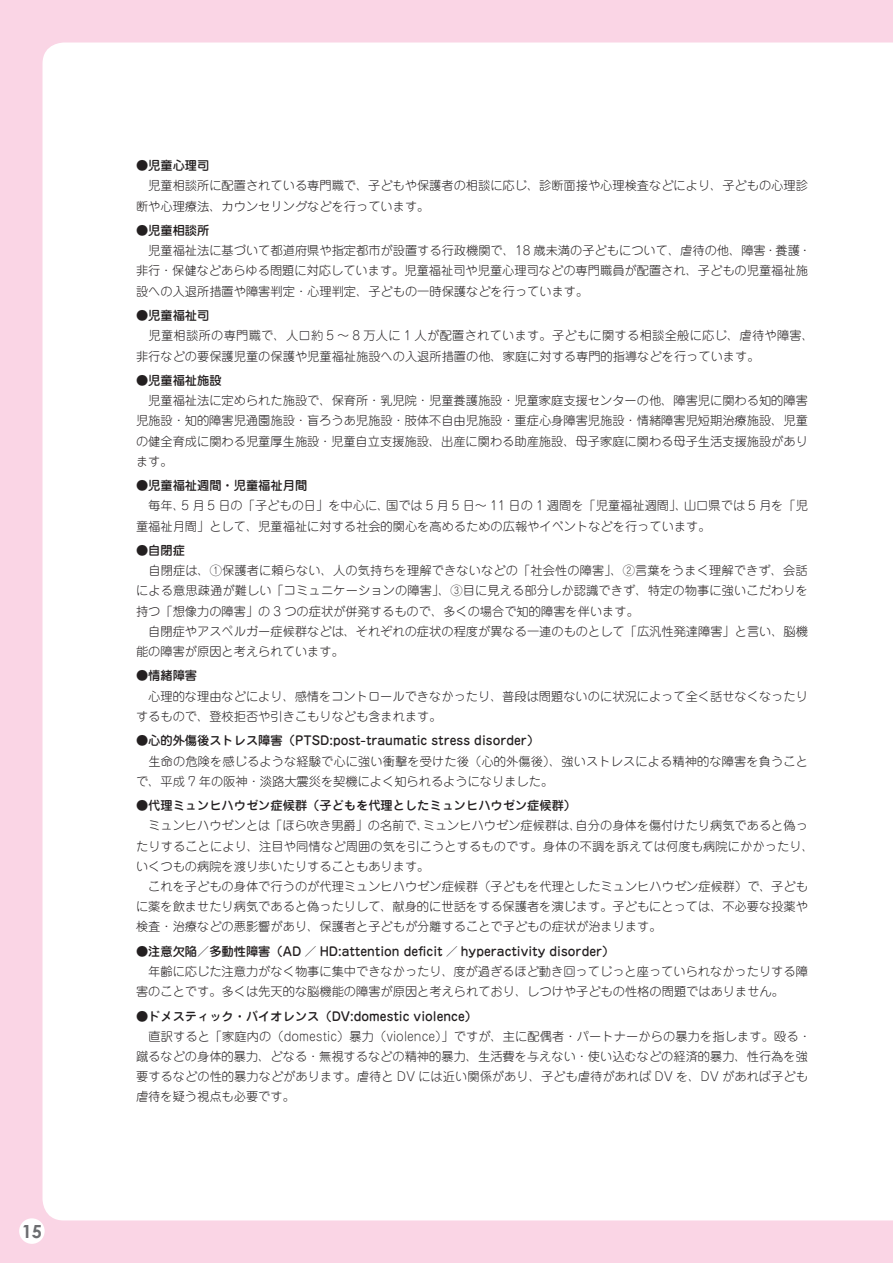
<style>
.page{position:relative;width:893px;height:1263px;background:#fad5e5}
.page>*{position:absolute;margin:0;border:0;box-sizing:border-box;transform-origin:0 0}
.t1{font:700 18px "Century Gothic";color:#6c6d70}
.t2{font:300 12.15px/20.2px "Jun 101 Pro";color:#231f20}
.t3{font:500 12.15px "Jun 34 Pro";color:#231f20}
</style>
<div class="page">
<div style="left:43px;top:43px;width:850px;height:1177px;background:#fff"></div>
<div style="left:19px;top:1218px;width:26px;height:26px;background:#fff;border-radius:50%"></div>
<h1 class="t1" style="left:22px;top:1217px;width:22px">15</h1>
<p class="t3" style="left:136px;top:156px;width:75px">●児童心理司</p>
<p class="t2" style="left:136px;top:174px;width:673px">　児童相談所に配置されている専門職で、子どもや保護者の相談に応じ、診断面接や心理検査などにより、子どもの心理診断や心理療法、カウンセリングなどを行っています。</p>
<p class="t3" style="left:136px;top:221px;width:75px">●児童相談所</p>
<p class="t2" style="left:136px;top:239px;width:676px">　児童福祉法に基づいて都道府県や指定都市が設置する行政機関で、18 歳未満の子どもについて、虐待の他、障害・養護・非行・保健などあらゆる問題に対応しています。児童福祉司や児童心理司などの専門職員が配置され、子どもの児童福祉施設への入退所措置や障害判定・心理判定、子どもの一時保護などを行っています。</p>
<p class="t3" style="left:136px;top:306px;width:75px">●児童福祉司</p>
<p class="t2" style="left:136px;top:324px;width:679px">　児童相談所の専門職で、人口約 5 ～ 8 万人に 1 人が配置されています。子どもに関する相談全般に応じ、虐待や障害、非行などの要保護児童の保護や児童福祉施設への入退所措置の他、家庭に対する専門的指導などを行っています。</p>
<p class="t3" style="left:136px;top:371px;width:87px">●児童福祉施設</p>
<p class="t2" style="left:136px;top:389px;width:673px;text-align:justify">　児童福祉法に定められた施設で、保育所・乳児院・児童養護施設・児童家庭支援センターの他、障害児に関わる知的障害児施設・知的障害児通園施設・盲ろうあ児施設・肢体不自由児施設・重症心身障害児施設・情緒障害児短期治療施設、児童の健全育成に関わる児童厚生施設・児童自立支援施設、出産に関わる助産施設、母子家庭に関わる母子生活支援施設があります。</p>
<p class="t3" style="left:136px;top:476px;width:173px">●児童福祉週間・児童福祉月間</p>
<p class="t2" style="left:136px;top:494px;width:673px">　毎年、5 月 5 日の「子どもの日」を中心に、国では 5 月 5 日～ 11 日の 1 週間を「児童福祉週間」、山口県では 5 月を「児童福祉月間」として、児童福祉に対する社会的関心を高めるための広報やイベントなどを行っています。</p>
<p class="t3" style="left:136px;top:541px;width:50px">●自閉症</p>
<p class="t2" style="left:136px;top:559px;width:673px">　自閉症は、①保護者に頼らない、人の気持ちを理解できないなどの「社会性の障害」、②言葉をうまく理解できず、会話による意思疎通が難しい「コミュニケーションの障害」、③目に見える部分しか認識できず、特定の物事に強いこだわりを持つ「想像力の障害」の 3 つの症状が併発するもので、多くの場合で知的障害を伴います。<br>　自閉症やアスペルガー症候群などは、それぞれの症状の程度が異なる一連のものとして「広汎性発達障害」と言い、脳機能の障害が原因と考えられています。</p>
<p class="t3" style="left:136px;top:666px;width:63px">●情緒障害</p>
<p class="t2" style="left:136px;top:684px;width:673px">　心理的な理由などにより、感情をコントロールできなかったり、普段は問題ないのに状況によって全く話せなくなったりするもので、登校拒否や引きこもりなども含まれます。</p>
<p class="t3" style="left:136px;top:731px;width:405px">●心的外傷後ストレス障害（PTSD:post-traumatic stress disorder）</p>
<p class="t2" style="left:136px;top:749px;width:673px">　生命の危険を感じるような経験で心に強い衝撃を受けた後（心的外傷後）、強いストレスによる精神的な障害を負うことで、平成 7 年の阪神・淡路大震災を契機によく知られるようになりました。</p>
<p class="t3" style="left:136px;top:796px;width:442px">●代理ミュンヒハウゼン症候群（子どもを代理としたミュンヒハウゼン症候群）</p>
<p class="t2" style="left:136px;top:814px;width:679px">　ミュンヒハウゼンとは「ほら吹き男爵」の名前で、ミュンヒハウゼン症候群は、自分の身体を傷付けたり病気であると偽ったりすることにより、注目や同情など周囲の気を引こうとするものです。身体の不調を訴えては何度も病院にかかったり、いくつもの病院を渡り歩いたりすることもあります。<br>　これを子どもの身体で行うのが代理ミュンヒハウゼン症候群（子どもを代理としたミュンヒハウゼン症候群）で、子どもに薬を飲ませたり病気であると偽ったりして、献身的に世話をする保護者を演じます。子どもにとっては、不必要な投薬や検査・治療などの悪影響があり、保護者と子どもが分離することで子どもの症状が治まります。</p>
<p class="t3" style="left:136px;top:941px;width:480px">●注意欠陥／多動性障害（AD ／ HD:attention deficit ／ hyperactivity disorder）</p>
<p class="t2" style="left:136px;top:960px;width:673px">　年齢に応じた注意力がなく物事に集中できなかったり、度が過ぎるほど動き回ってじっと座っていられなかったりする障害のことです。多くは先天的な脳機能の障害が原因と考えられており、しつけや子どもの性格の問題ではありません。</p>
<p class="t3" style="left:136px;top:1006px;width:342px">●ドメスティック・バイオレンス（DV:domestic violence）</p>
<p class="t2" style="left:136px;top:1025px;width:676px">　直訳すると「家庭内の（domestic）暴力（violence）」ですが、主に配偶者・パートナーからの暴力を指します。殴る・蹴るなどの身体的暴力、どなる・無視するなどの精神的暴力、生活費を与えない・使い込むなどの経済的暴力、性行為を強要するなどの性的暴力などがあります。虐待と DV には近い関係があり、子ども虐待があれば DV を、DV があれば子ども虐待を疑う視点も必要です。</p>
</div>
